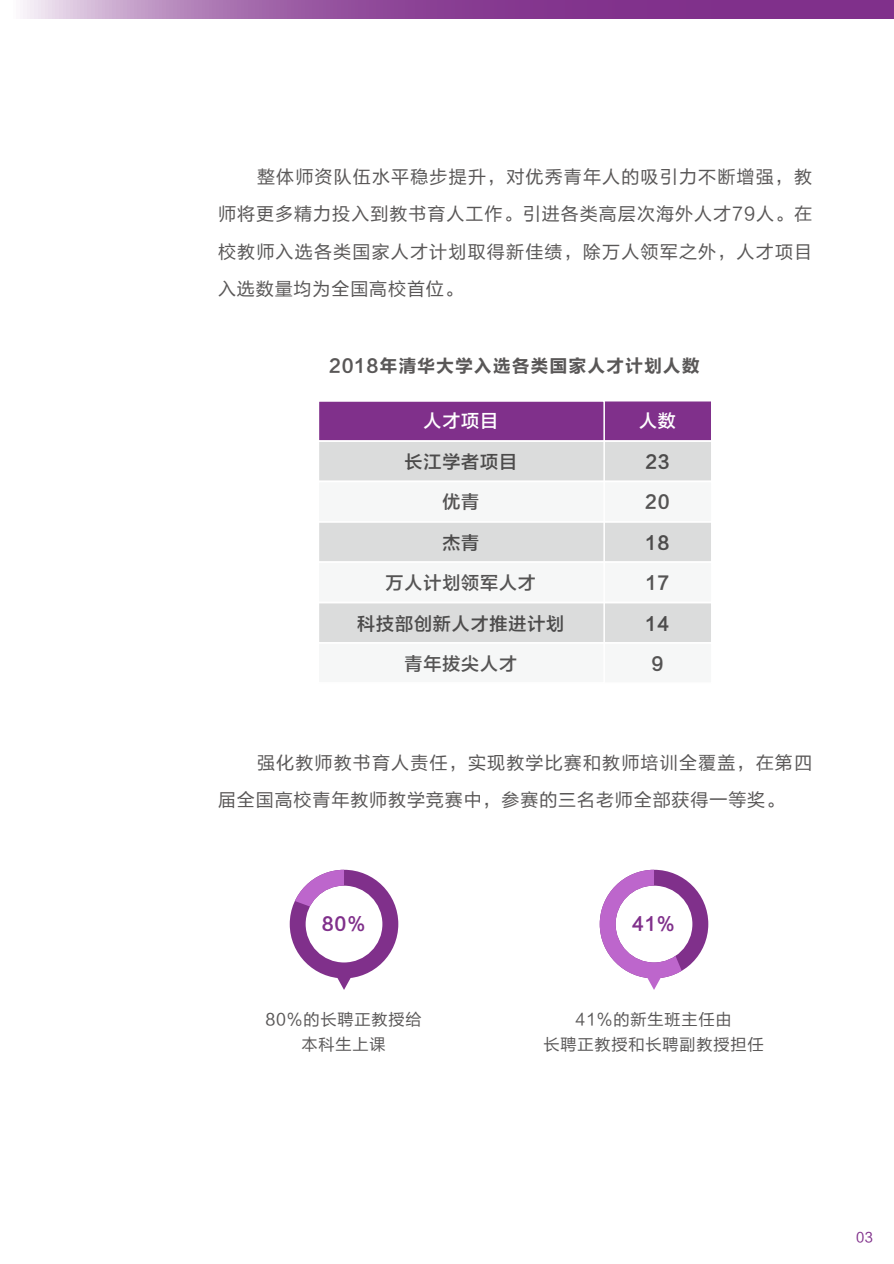
<style>
.page{position:relative;width:894px;height:1264px;background:#fff}
.page>*{position:absolute;margin:0;border:0;box-sizing:border-box;transform-origin:0 0}
.t1{font:18px/37.5px "FZLTHK GBK1 0";letter-spacing:.065em;color:#595757;text-align:justify}
.t2{font:18px "FZLTZHK GBK1 0";letter-spacing:.05em;color:#595757}
.t3{font:18px "FZLTCHK GBK1 0";letter-spacing:.05em;color:#595757}
.t4{font:18px "FZLTZHK GBK1 0";letter-spacing:.05em;color:#fff}
.t5{font:18px "FZLTZHK GBK1 0";color:#80308b}
.t6{font:16.2px/25.5px "FZLTHK GBK1 0";letter-spacing:.05em;color:#595757;text-align:center}
.t7{font:13.5px "FZLTHK GBK1 0";color:#80308b}
</style>
<div class="page">
<svg style="left:23px;top:1px;width:870px;height:18px;background:#9857a1"></svg>
<div style="left:318px;top:401px;width:394px;height:40px;background:#80308b"></div>
<div style="left:318px;top:441px;width:394px;height:40px;background:#dbdcdc"></div>
<div style="left:318px;top:481px;width:394px;height:41px;background:#f6f7f7"></div>
<div style="left:318px;top:562px;width:394px;height:40px;background:#f6f7f7"></div>
<div style="left:318px;top:643px;width:394px;height:40px;background:#f6f7f7"></div>
<div style="left:318px;top:522px;width:394px;height:40px;background:#dbdcdc"></div>
<div style="left:318px;top:602px;width:394px;height:41px;background:#dbdcdc"></div>
<div style="left:318px;top:480px;width:395px;height:42px;border:2px solid #fff"></div>
<div style="left:318px;top:400px;width:395px;height:42px;border:2px solid #fff"></div>
<div style="left:318px;top:521px;width:395px;height:42px;border:2px solid #fff"></div>
<div style="left:318px;top:561px;width:395px;height:42px;border:2px solid #fff"></div>
<div style="left:318px;top:601px;width:395px;height:42px;border:2px solid #fff"></div>
<div style="left:318px;top:642px;width:395px;height:42px;border:2px solid #fff"></div>
<div style="left:318px;top:400px;width:287px;height:284px;border:2px solid #fff"></div>
<svg style="left:290px;top:869px;width:108px;height:120px"></svg>
<svg style="left:600px;top:869px;width:108px;height:120px"></svg>
<p class="t1" style="left:218px;top:158px;width:596px;text-indent:39px">整体师资队伍水平稳步提升，对优秀青年人的吸引力不断增强，教师将更多精力投入到教书育人工作。引进各类高层次海外人才79人。在校教师入选各类国家人才计划取得新佳绩，除万人领军之外，人才项目入选数量均为全国高校首位。</p>
<p class="t3" style="left:329px;top:356px;width:372px">2018年清华大学入选各类国家人才计划人数</p>
<p class="t4" style="left:423px;top:411px;width:76px">人才项目</p>
<p class="t2" style="left:405px;top:451px;width:114px">长江学者项目</p>
<p class="t2" style="left:442px;top:492px;width:38px">优青</p>
<p class="t2" style="left:442px;top:532px;width:38px">杰青</p>
<p class="t2" style="left:386px;top:573px;width:152px">万人计划领军人才</p>
<p class="t2" style="left:357px;top:613px;width:209px">科技部创新人才推进计划</p>
<p class="t2" style="left:405px;top:654px;width:114px">青年拔尖人才</p>
<p class="t4" style="left:639px;top:411px;width:38px">人数</p>
<p class="t2" style="left:645px;top:451px;width:26px">23</p>
<p class="t2" style="left:645px;top:492px;width:26px">20</p>
<p class="t2" style="left:646px;top:532px;width:25px">18</p>
<p class="t2" style="left:646px;top:573px;width:25px">17</p>
<p class="t2" style="left:646px;top:613px;width:25px">14</p>
<p class="t2" style="left:651px;top:654px;width:14px">9</p>
<p class="t1" style="left:218px;top:744px;width:596px;text-indent:39px">强化教师教书育人责任，实现教学比赛和教师培训全覆盖，在第四届全国高校青年教师教学竞赛中，参赛的三名老师全部获得一等奖。</p>
<p class="t5" style="left:322px;top:913px;width:45px">80%</p>
<p class="t6" style="left:266px;top:1006px;width:158px">80%的长聘正教授给本科生上课</p>
<p class="t5" style="left:632px;top:913px;width:44px">41%</p>
<p class="t6" style="left:543px;top:1006px;width:222px">41%的新生班主任由<br>长聘正教授和长聘副教授担任</p>
<p class="t7" style="left:856px;top:1229px;width:19px">03</p>
</div>
